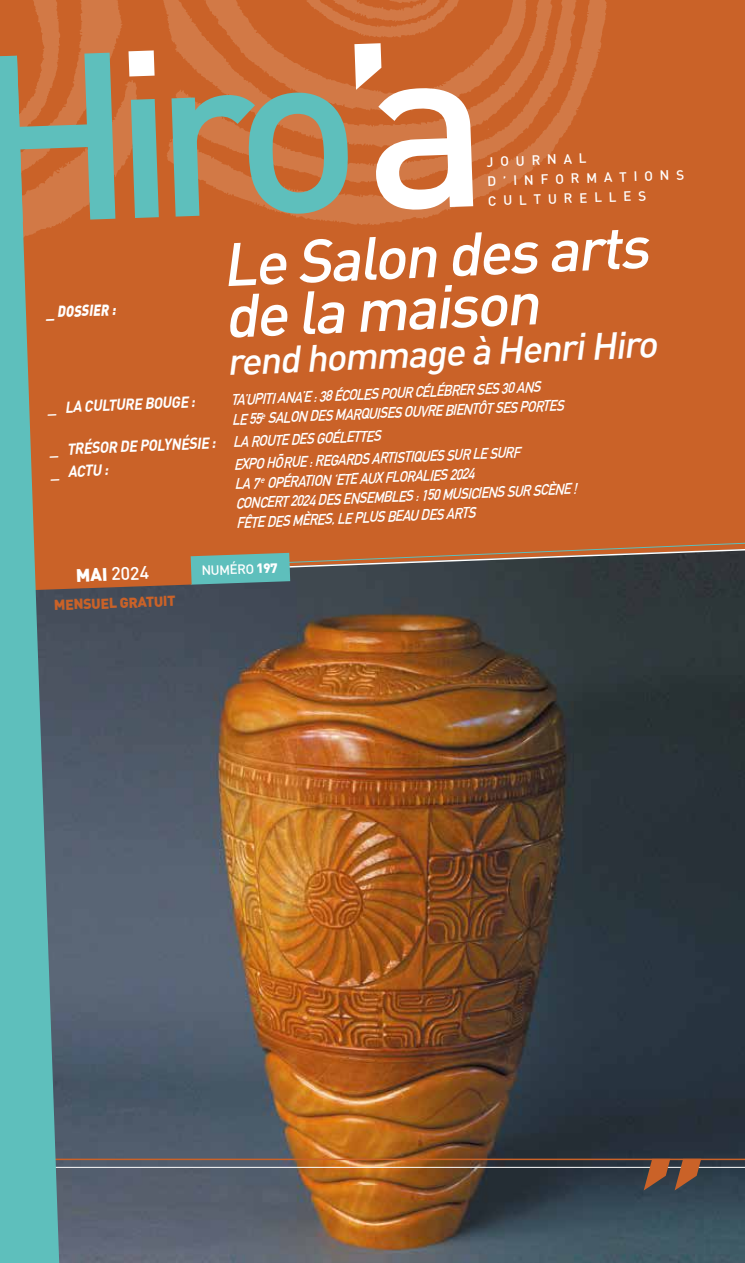
<style>
.page{position:relative;width:745px;height:1263px;background:#fff}
.page>*{position:absolute;margin:0;border:0;box-sizing:border-box;transform-origin:0 0}
.t1{font:italic 500 60px/51.2px "DIN";color:#fff}
.t2{font:italic 500 37.5px "DIN";color:#fff}
.t3{font:500 18px "DIN";color:#fff}
.t4{font:italic 700 15.75px "DIN";color:#fff;scale:.9 1}
.t5{font:italic 900 15.75px "DIN";color:#fff;scale:.81 1}
.t6{font:italic 700 15px/19.8px "DIN Alternate";color:#fff;scale:.9 1}
.t7{font:900 14.25px "DIN";color:#ca6228}
.t8{font:500 13.5px/19.6px "DIN";color:#fff}
.t9{font:500 13.35px "DIN";color:#fff}
.s1{font-weight:900}
</style>
<div class="page">
<img style="left:59px;top:590px;width:685px;height:673px">
<div style="left:59px;top:0;width:685px;height:541px;background:#ca6228"></div>
<img style="left:0;top:0;width:622px;height:300px">
<hr style="left:0;top:1158px;width:744px;height:2px;background:#ca6228">
<hr style="left:0;top:1167px;width:744px;height:1px;background:#fff">
<svg style="left:643px;top:1160px;width:57px;height:30px;background:#7c513b"></svg>
<svg style="left:59px;top:541px;width:685px;height:49px;background:#7d5d46"></svg>
<svg style="left:0;top:53px;width:348px;height:170px;background:#a48a67"></svg>
<svg style="left:354px;top:43px;width:119px;height:167px"></svg>
<svg style="left:128px;top:50px;width:26px;height:26px"></svg>
<svg style="left:0;top:56px;width:59px;height:1207px;background:#759f91"></svg>
<p class="t5" style="left:46px;top:301px;width:87px;rotate:-2deg">_ DOSSIER :</p>
<p class="t4" style="left:48px;top:397px;width:165px;rotate:-2deg">_ Laculturebouge:</p>
<p class="t8" style="left:486px;top:151px;width:198px;rotate:-2deg">J O U R N A L<br>D ’ I N F O R M A T I O N S<br>C U L T U R E L L E S</p>
<h1 class="t1" style="left:220px;top:239px;width:428px;rotate:-3deg">Le Salon des arts de la maison</h1>
<h2 class="t2" style="left:225px;top:340px;width:432px;rotate:-3deg">rend hommage à Henri Hiro</h2>
<p class="t6" style="left:237px;top:390px;width:362px;text-indent:-7px;rotate:-3deg">Ta’upit i Ana’e : 38 écoles pour célébrer ses 30 ans<br>e 55<sup>e</sup> Salon des Marquises ouvre bient ôt ses port es</p>
<p class="t4" style="left:50px;top:438px;width:186px;rotate:-2deg">_ Trésor de Pol ynésie :</p>
<p class="t6" style="left:232px;top:432px;width:166px;rotate:-3deg">La rout e des goélett es</p>
<p class="t4" style="left:51px;top:461px;width:65px;rotate:-2deg">_ actu :</p>
<p class="t6" style="left:233px;top:455px;width:319px;rotate:-3deg">Expo Horue : regards art ist iques sur le surf</p>
<p class="t6" style="left:239px;top:440px;width:260px;line-height:29.2px;text-indent:37px;rotate:-3deg">-<br>a 7 <sup>e</sup> opérat ion ‘ETE aux Floralies 2024</p>
<p class="t6" style="left:241px;top:494px;width:373px;line-height:19px;rotate:-3deg">oncert 2024 des Ensembles : 150 musiciens sur scène ! êt e des Mères, le plus beau des art s</p>
<p class="t3" style="left:75px;top:564px;width:75px;rotate:-2deg"><span class="s1">MAI</span> 2024</p>
<p class="t9" style="left:201px;top:562px;width:78px;rotate:-2deg">NUMÉRO <span class="s1">197</span></p>
<p class="t7" style="left:54px;top:595px;width:123px;rotate:-2deg">MENSUEL GRATUIT</p>
</div>
